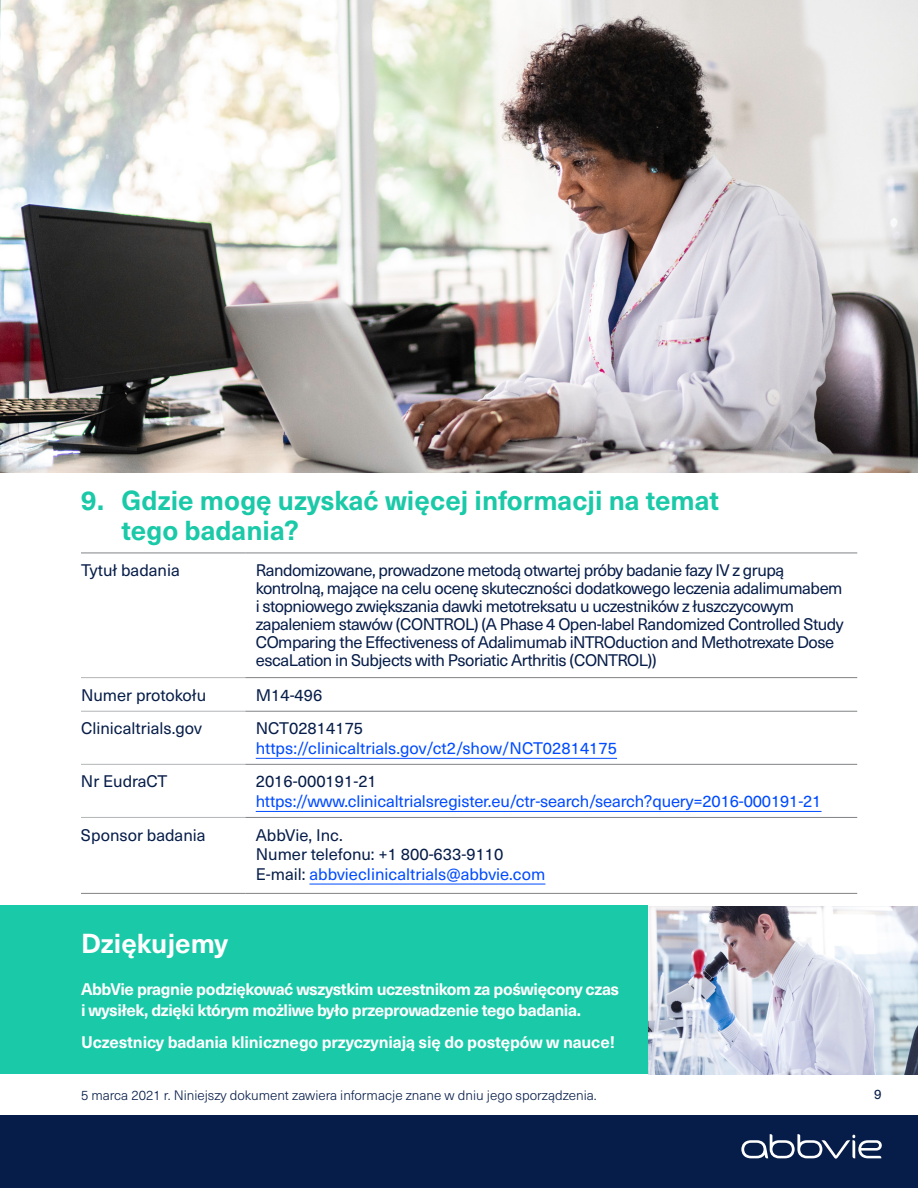
<style>
.page{position:relative;width:918px;height:1188px;background:#fff}
.page>*{position:absolute;margin:0;border:0;box-sizing:border-box;transform-origin:0 0}
.t1{font:700 27px/30px "Neue Haas Unica Pro";color:#1ac9a8}
.t2{font:700 27px "Neue Haas Unica Pro";color:#fff}
.t3{font:16.5px/18px "Neue Haas Unica Pro";letter-spacing:-.03em;color:#071d49}
.t4{font:700 16.5px/21px "Neue Haas Unica Pro";letter-spacing:-.025em;color:#fff}
.t5{font:16.5px/19.5px "Neue Haas Unica Pro";color:#071d49}
.t6{font:16.5px "Neue Haas Unica Pro";letter-spacing:-.01em;color:#004bff}
.t7{font:300 13.5px "Neue Haas Unica Pro";color:#071d49}
.t8{font:13.5px "Neue Haas Unica Pro";color:#071d49}
.s1{color:#004bff}
</style>
<div class="page">
<img style="left:648px;top:906px;width:270px;height:168px">
<img style="left:0;top:0;width:918px;height:472px">
<div style="left:0;top:1115px;width:918px;height:73px;background:#071d49"></div>
<div style="left:0;top:906px;width:648px;height:168px;background:#1ac9a8"></div>
<hr style="left:81px;top:553px;width:164px;height:1px;background:#808285">
<hr style="left:245px;top:553px;width:612px;height:1px;background:#808285">
<hr style="left:245px;top:677px;width:612px;height:1px;background:#808285">
<hr style="left:245px;top:711px;width:612px;height:1px;background:#808285">
<hr style="left:245px;top:764px;width:612px;height:1px;background:#808285">
<hr style="left:245px;top:817px;width:612px;height:1px;background:#808285">
<hr style="left:81px;top:893px;width:164px;height:1px;background:#808285">
<hr style="left:245px;top:893px;width:612px;height:1px;background:#808285">
<hr style="left:81px;top:677px;width:164px;height:1px;background:#b3b4b6">
<hr style="left:81px;top:711px;width:164px;height:1px;background:#b3b4b6">
<hr style="left:81px;top:764px;width:164px;height:1px;background:#b3b4b6">
<hr style="left:81px;top:817px;width:164px;height:1px;background:#b3b4b6">
<hr style="left:256px;top:758px;width:361px;height:1px;background:#004bff">
<hr style="left:256px;top:811px;width:566px;height:1px;background:#004bff">
<hr style="left:309px;top:884px;width:236px;height:1px;background:#004bff">
<svg style="left:741px;top:1134px;width:141px;height:25px"></svg>
<h1 class="t1" style="left:122px;top:486px;width:599px;text-indent:-40px">9. Gdzie mogę uzyskać więcej informacji na temat tego badania?</h1>
<p class="t5" style="left:81px;top:561px;width:100px">Tytuł badania</p>
<p class="t3" style="left:256px;top:561px;width:589px">Randomizowane, prowadzone metodą otwartej próby badanie fazy IV z grupą kontrolną, mające na celu ocenę skuteczności dodatkowego leczenia adalimumabem i stopniowego zwiększania dawki metotreksatu u uczestników z łuszczycowym zapaleniem stawów (CONTROL) (A Phase 4 Open-label Randomized Controlled Study COmparing the Effectiveness of Adalimumab iNTROduction and Methotrexate Dose escaLation in Subjects with Psoriatic Arthritis (CONTROL))</p>
<p class="t5" style="left:81px;top:685px;width:127px">Numer protokołu</p>
<p class="t3" style="left:256px;top:686px;width:68px">M14-496</p>
<p class="t5" style="left:81px;top:719px;width:122px">Clinicaltrials.gov</p>
<p class="t5" style="left:256px;top:719px;width:109px">NCT02814175</p>
<p class="t6" style="left:256px;top:738px;width:363px">https://clinicaltrials.gov/ct2/show/NCT02814175</p>
<p class="t5" style="left:81px;top:772px;width:88px">Nr EudraCT</p>
<p class="t5" style="left:256px;top:772px;width:123px">2016-000191-21</p>
<p class="t6" style="left:256px;top:791px;width:567px">https://www.clinicaltrialsregister.eu/ctr-search/search?query=2016-000191-21</p>
<p class="t5" style="left:81px;top:825px;width:126px">Sponsor badania</p>
<p class="t5" style="left:256px;top:825px;width:291px">AbbVie, Inc.<br>Numer telefonu: +1 800-633-9110<br>E-mail: <span class="s1">abbvieclinicaltrials@abbvie.com</span></p>
<h1 class="t2" style="left:81px;top:927px;width:149px">Dziękujemy</h1>
<p class="t4" style="left:81px;top:979px;width:540px">AbbVie pragnie podziękować wszystkim uczestnikom za poświęcony czas i wysiłek, dzięki którym możliwe było przeprowadzenie tego badania.</p>
<p class="t4" style="left:81px;top:1032px;width:536px">Uczestnicy badania klinicznego przyczyniają się do postępów w nauce!</p>
<p class="t7" style="left:81px;top:1087px;width:517px">5 marca 2021 r. Niniejszy dokument zawiera informacje znane w dniu jego sporządzenia.</p>
<p class="t8" style="left:874px;top:1086px;width:9px">9</p>
</div>
